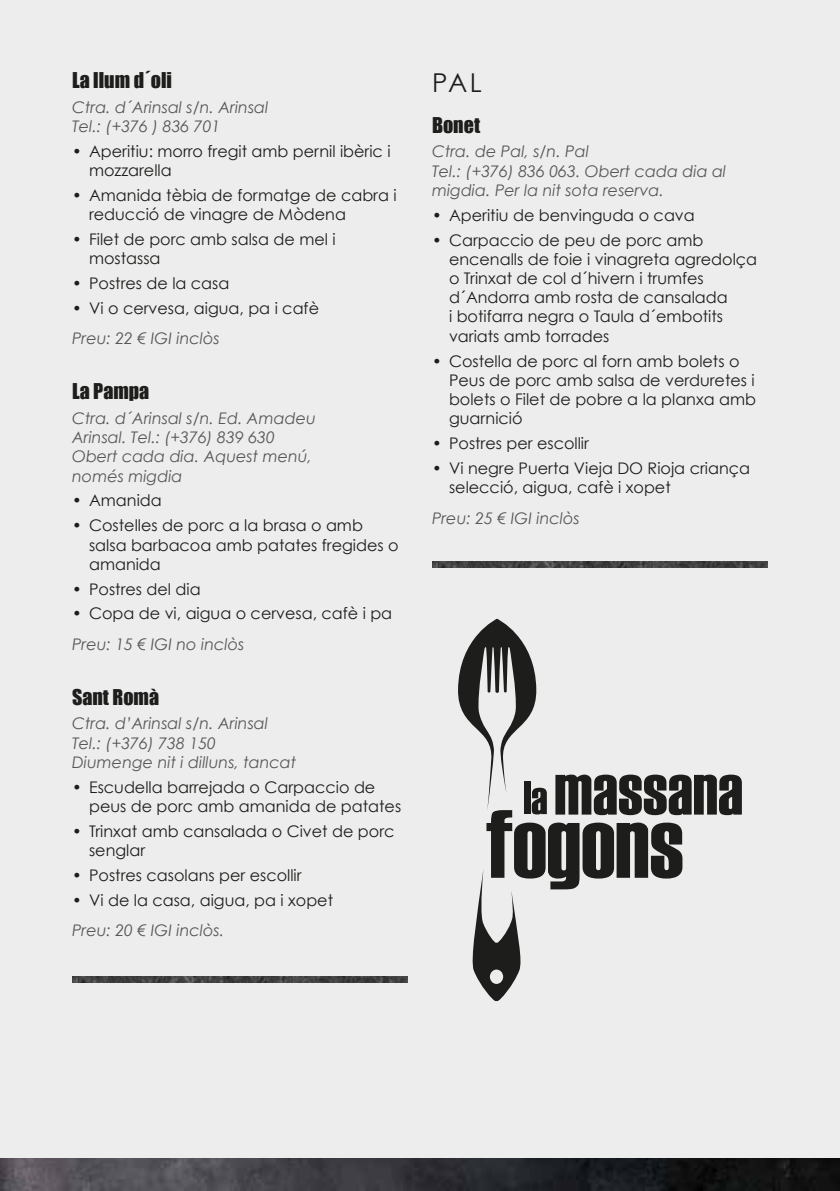
<style>
.page{position:relative;width:840px;height:1191px;background:#fff}
.page>*{position:absolute;margin:0;border:0;box-sizing:border-box;transform-origin:0 0}
.t1{font:26px "Century Gothic";color:#1d1d1b}
.t2{font:20px "Impact";color:#1d1d1b}
.t3{font:16px/19.2px "Century Gothic";color:#1d1d1b}
.t4{font:italic 16px/19.2px "Century Gothic";color:#575756}
</style>
<div class="page">
<div style="left:0;top:0;width:839px;height:1191px;background:#ededed"></div>
<img style="left:72px;top:976px;width:336px;height:6px">
<img style="left:432px;top:561px;width:335px;height:6px">
<svg style="left:458px;top:618px;width:283px;height:383px"></svg>
<img style="left:0;top:1158px;width:839px;height:33px">
<p class="t2" style="left:72px;top:64px;width:101px">La llum d´oli</p>
<p class="t4" style="left:72px;top:97px;width:198px">Ctra. d´Arinsal s/n. Arinsal<br>Tel.: (+376 ) 836 701</p>
<p class="t3" style="left:89px;top:141px;width:303px;text-indent:-17px">• Aperitiu: morro fregit amb pernil ibèric i mozzarella</p>
<p class="t3" style="left:89px;top:185px;width:309px;text-indent:-17px">• Amanida tèbia de formatge de cabra i reducció de vinagre de Mòdena</p>
<p class="t3" style="left:89px;top:229px;width:248px;text-indent:-17px">• Filet de porc amb salsa de mel i mostassa</p>
<p class="t3" style="left:72px;top:273px;width:159px">• Postres de la casa</p>
<p class="t3" style="left:72px;top:298px;width:248px">• Vi o cervesa, aigua, pa i cafè</p>
<p class="t4" style="left:72px;top:329px;width:149px">Preu: 22 € IGI inclòs</p>
<p class="t2" style="left:72px;top:376px;width:79px">La Pampa</p>
<p class="t4" style="left:72px;top:408px;width:245px">Ctra. d´Arinsal s/n. Ed. Amadeu<br>Arinsal. Tel.: (+376) 839 630<br>Obert cada dia. Aquest menú, només migdia</p>
<p class="t3" style="left:72px;top:491px;width:91px">• Amanida</p>
<p class="t3" style="left:89px;top:515px;width:311px;text-indent:-17px">• Costelles de porc a la brasa o amb salsa barbacoa amb patates fregides o amanida</p>
<p class="t3" style="left:72px;top:579px;width:130px">• Postres del dia</p>
<p class="t3" style="left:72px;top:604px;width:321px">• Copa de vi, aigua o cervesa, cafè i pa</p>
<p class="t4" style="left:72px;top:634px;width:174px">Preu: 15 € IGI no inclòs</p>
<p class="t2" style="left:72px;top:681px;width:89px">Sant Romà</p>
<p class="t4" style="left:72px;top:714px;width:225px">Ctra. d’Arinsal s/n. Arinsal<br>Tel.: (+376) 738 150<br>Diumenge nit i dilluns, tancat</p>
<p class="t3" style="left:89px;top:777px;width:313px;text-indent:-17px">• Escudella barrejada o Carpaccio de peus de porc amb amanida de patates</p>
<p class="t3" style="left:89px;top:821px;width:306px;text-indent:-17px">• Trinxat amb cansalada o Civet de porc senglar</p>
<p class="t3" style="left:72px;top:865px;width:231px">• Postres casolans per escollir</p>
<p class="t3" style="left:72px;top:890px;width:262px">• Vi de la casa, aigua, pa i xopet</p>
<p class="t4" style="left:72px;top:920px;width:153px">Preu: 20 € IGI inclòs.</p>
<h1 class="t1" style="left:432px;top:66px;width:51px">PAL</h1>
<p class="t2" style="left:432px;top:109px;width:50px">Bonet</p>
<p class="t4" style="left:432px;top:142px;width:295px">Ctra. de Pal, s/n. Pal<br>Tel.: (+376) 836 063. Obert cada dia al migdia. Per la nit sota reserva.</p>
<p class="t3" style="left:432px;top:205px;width:264px">• Aperitiu de benvinguda o cava</p>
<p class="t3" style="left:449px;top:230px;width:309px;text-indent:-17px">• Carpaccio de peu de porc amb encenalls de foie i vinagreta agredolça o Trinxat de col d´hivern i trumfes d´Andorra amb rosta de cansalada<br>i botifarra negra o Taula d´embotits variats amb torrades</p>
<p class="t3" style="left:449px;top:351px;width:308px;text-indent:-17px">• Costella de porc al forn amb bolets o<br>Peus de porc amb salsa de verduretes i bolets o Filet de pobre a la planxa amb guarnició</p>
<p class="t3" style="left:432px;top:433px;width:158px">• Postres per escollir</p>
<p class="t3" style="left:449px;top:458px;width:302px;text-indent:-17px">• Vi negre Puerta Vieja DO Rioja criança selecció, aigua, cafè i xopet</p>
<p class="t4" style="left:432px;top:508px;width:149px">Preu: 25 € IGI inclòs</p>
</div>
